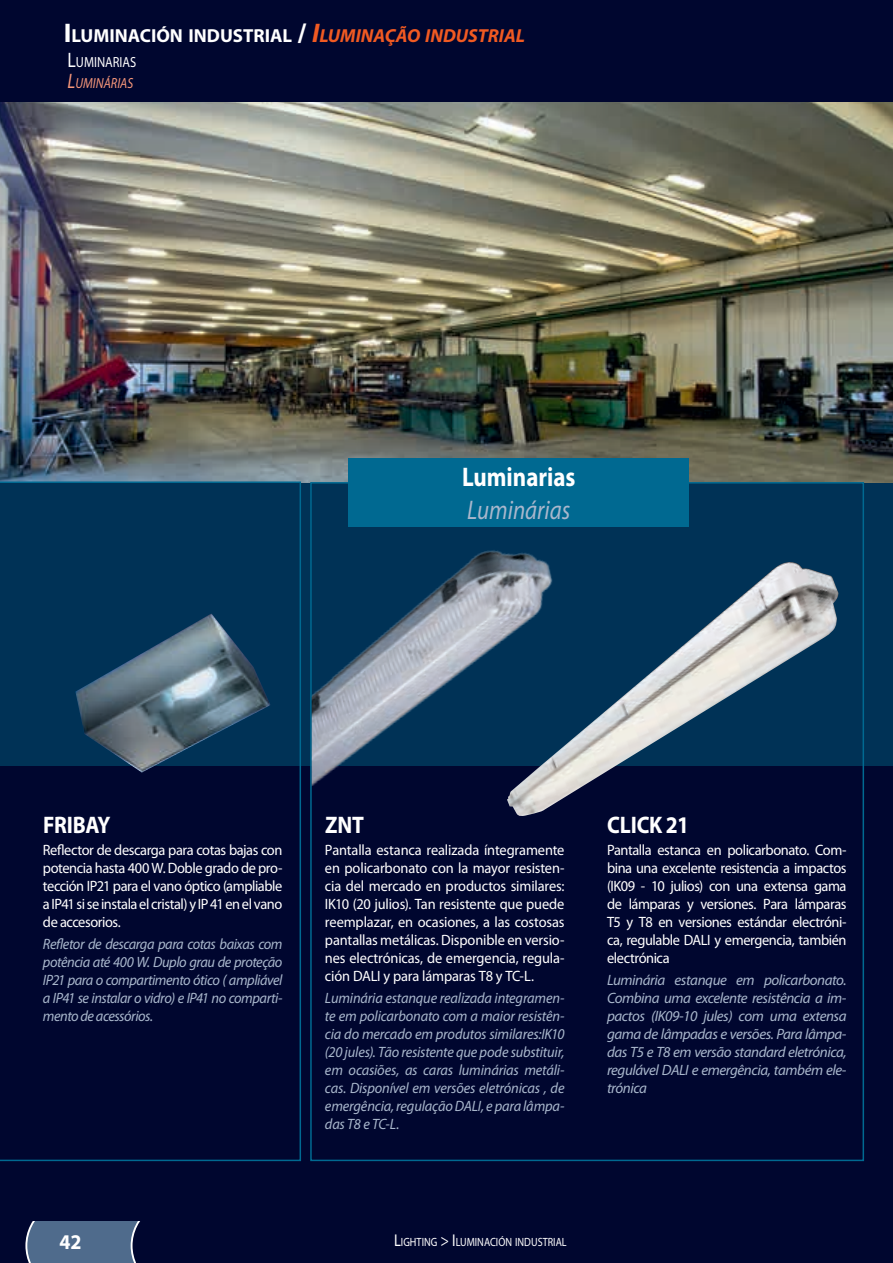
<style>
.page{position:relative;width:893px;height:1263px;background:#fff}
.page>*{position:absolute;margin:0;border:0;box-sizing:border-box;transform-origin:0 0}
.t1{font:700 27px "Myriad Pro";color:#fff;scale:.85 1}
.t2{font:italic 27px "Myriad Pro";color:#a9b7cc;scale:.85 1}
.t3{font:700 24px "Myriad Pro";letter-spacing:-.01em;color:#fff;scale:.9 1}
.t4{font:700 21px "Myriad Pro";color:#fff;scale:.95 1}
.t5{font:700 18.9px "Myriad Pro";color:#fff}
.t6{font:15px/18px "Myriad Pro";letter-spacing:-.025em;color:#fff;text-align:justify;scale:.96 1}
.t7{font:italic 15px/18px "Myriad Pro";letter-spacing:-.03em;color:#a9b7cc;text-align:justify;scale:.96 1}
.t8{font:italic 15px/18px "Myriad Pro";letter-spacing:-.03em;color:#a9b7cc;text-align:justify}
.t9{font:italic 14.7px "Myriad Pro";color:#f7977a;scale:.85 1}
.t10{font:14.7px "Myriad Pro";color:#fff;scale:.85 1}
.t11{font:12px "Myriad Pro";color:#fff;scale:.85 1}
.s1{font-size:27px}
.s2{font-style:italic;font-size:27px;color:#f15a22}
.s3{font-style:italic;color:#f15a22}
.s4{font-size:21px}
.s5{font-size:17.1px}
</style>
<div class="page">
<div style="left:0;top:96px;width:893px;height:1167px;background:#00062f"></div>
<div style="left:0;top:213px;width:893px;height:552px;background:#003256"></div>
<div style="left:0;top:0;width:893px;height:104px;background:#00062f"></div>
<svg style="left:25px;top:1221px;width:115px;height:42px"></svg>
<img style="left:0;top:102px;width:893px;height:380px">
<div style="left:349px;top:458px;width:340px;height:68px;background:#006991"></div>
<img style="left:312px;top:456px;width:324px;height:330px">
<img style="left:507px;top:562px;width:332px;height:254px">
<svg style="left:0;top:481px;width:301px;height:680px"></svg>
<img style="left:75px;top:614px;width:195px;height:158px">
<p class="t5" style="left:64px;top:23px;width:461px"><span class="s1">I</span>LUMINACIÓN INDUSTRIAL <span class="s1">/</span> <span class="s2">I</span><span class="s3">LUMINAÇÃO INDUSTRIAL</span></p>
<p class="t9" style="left:68px;top:74px;width:79px"><span class="s4">L</span>UMINÁRIAS</p>
<p class="t10" style="left:68px;top:53px;width:81px"><span class="s4">L</span>UMINARIAS</p>
<h1 class="t1" style="left:462px;top:459px;width:135px">Luminarias</h1>
<h1 class="t2" style="left:467px;top:493px;width:123px">Luminárias</h1>
<h2 class="t3" style="left:43px;top:809px;width:76px">FRIBAY</h2>
<p class="t6" style="left:43px;top:840px;width:251px">Reflector de descarga para cotas bajas con potencia hasta 400 W. Doble grado de pro&shy;tección IP21 para el vano óptico (ampliable a IP41 si se instala el cristal) y IP 41 en el vano de accesorios.</p>
<p class="t7" style="left:43px;top:935px;width:251px">Refletor de descarga para cotas baixas com potência até 400 W. Duplo grau de proteção IP21 para o compartimento ótico ( ampliável a IP41 se instalar o vidro) e IP41 no comparti&shy;mento de acessórios.</p>
<h3 class="t4" style="left:60px;top:1228px;width:25px">42</h3>
<h2 class="t3" style="left:325px;top:809px;width:45px">ZN T</h2>
<p class="t6" style="left:325px;top:840px;width:251px">Pantalla estanca realizada íntegramente en policarbonato con la mayor resisten&shy;cia del mercado en productos similares:<br>IK10 (20 julios). Tan resistente que puede reemplazar, en ocasiones, a las costosas pantallas metálicas. Disponible en versio&shy;nes electrónicas, de emergencia, regula&shy;ción DALI y para lámparas T8 y TC-L.</p>
<p class="t7" style="left:325px;top:989px;width:251px">Luminária estanque realizada integramen&shy;te em policarbonato com a maior resistên&shy;cia do mercado em produtos similares:IK10 (20 jules). Tão resistente que pode substituir, em ocasiões, as caras luminárias metáli&shy;cas. Disponível em versões eletrónicas , de emergência, regulação DALI, e para lâmpa&shy;das T8 e TC-L.</p>
<h2 class="t3" style="left:607px;top:809px;width:93px">CLICK 21</h2>
<p class="t6" style="left:607px;top:840px;width:251px">Pantalla estanca en policarbonato. Com&shy;bina una excelente resistencia a impactos (IK09 - 10 julios) con una extensa gama de lámparas y versiones. Para lámparas T5 y T8 en versiones estándar electróni&shy;ca, regulable DALI y emergencia, también electrónica</p>
<p class="t8" style="left:607px;top:971px;width:241px">Luminária estanque em policarbonato.<br>Combina uma excelente resistência a im&shy;pactos (IK09-10 jules) com uma extensa gama de lâmpadas e versões. Para lâmpa&shy;das T5 e T8 em versão standard eletrónica, regulável DALI e emergência, também ele&shy;trónica</p>
<p class="t11" style="left:394px;top:1234px;width:205px"><span class="s5">L</span>IGHTING <span class="s5">&gt; I</span> LUMINACIÓN INDUSTRIAL</p>
</div>
